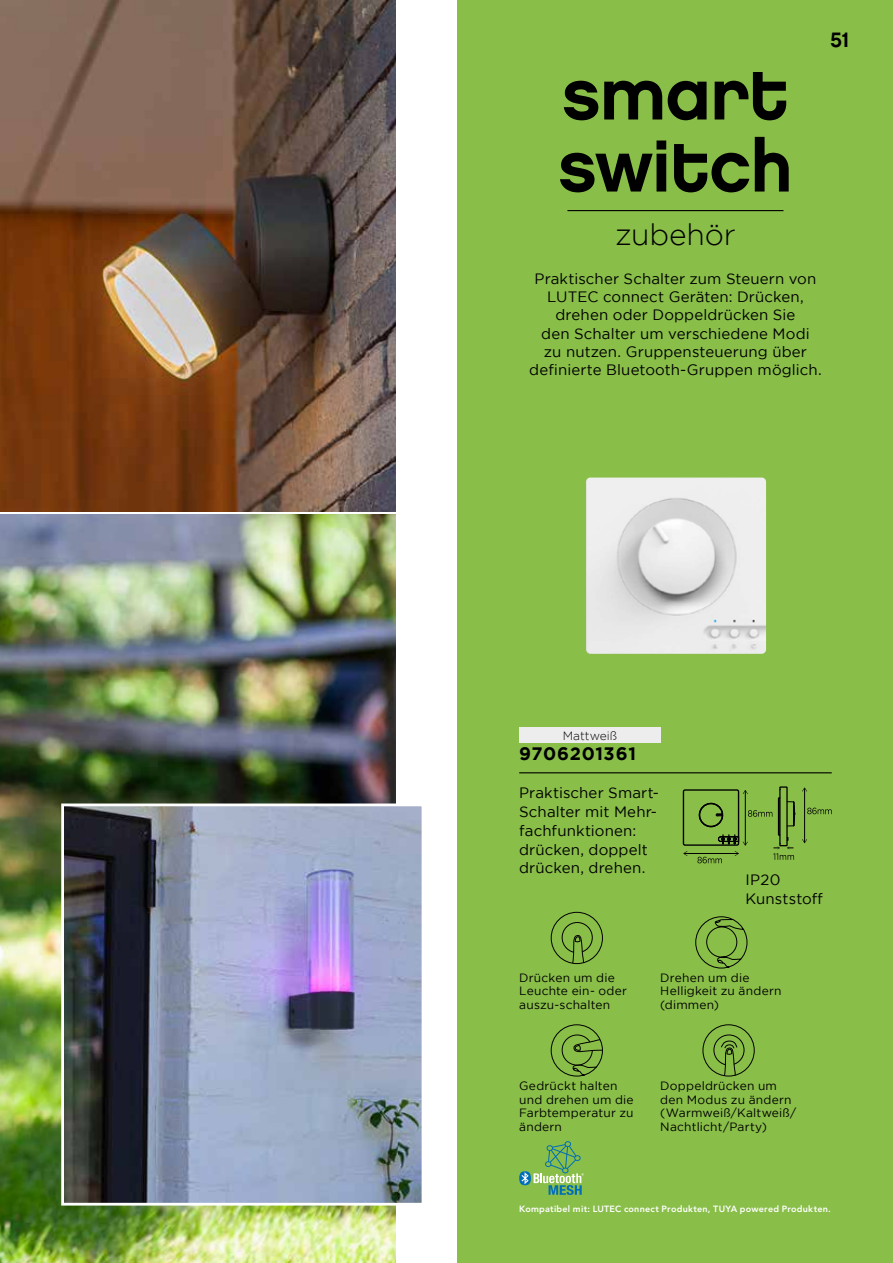
<style>
.page{position:relative;width:893px;height:1263px;background:#fff}
.page>*{position:absolute;margin:0;border:0;box-sizing:border-box;transform-origin:0 0}
.t1{font:73.5px/72px "Chalet New York Nineteen Eighty";letter-spacing:-.01em;color:#000}
.t2{font:300 30px "Gotham";letter-spacing:-.005em;color:#000}
.t3{font:21px "Chalet New York Nineteen Eighty";color:#000}
.t4{font:700 18px "Gotham";letter-spacing:.035em;color:#000}
.t5{font:15px/18px "Gotham";letter-spacing:.01em;color:#000}
.t6{font:12px/13.5px "Gotham";letter-spacing:.015em;color:#000}
.t7{font:300 12px "Gotham";color:#000}
.t8{font:800 9px "Avenir LT Std";letter-spacing:.03em;color:#fff}
</style>
<div class="page">
<div style="left:458px;top:0;width:435px;height:1263px;background:#89be49"></div>
<img style="left:0;top:0;width:395px;height:511px">
<img style="left:0;top:514px;width:395px;height:749px">
<hr style="left:519px;top:772px;width:313px;height:1px;background:#000">
<svg style="left:519px;top:1141px;width:65px;height:54px"></svg>
<img style="left:65px;top:807px;width:355px;height:394px">
<div style="left:61px;top:803px;width:363px;height:402px;border:3px solid #fff"></div>
<div style="left:519px;top:727px;width:142px;height:16px;background:#ededed"></div>
<hr style="left:567px;top:210px;width:216px;height:1px;background:#000">
<hr style="left:684px;top:853px;width:54px;height:1px;background:#000">
<hr style="left:804px;top:788px;width:1px;height:54px;background:#000">
<svg style="left:802px;top:787px;width:5px;height:5px"></svg>
<svg style="left:802px;top:839px;width:5px;height:4px"></svg>
<svg style="left:807px;top:808px;width:25px;height:6px"></svg>
<div style="left:683px;top:789px;width:56px;height:57px;border:1px solid #000;border-radius:2px"></div>
<svg style="left:697px;top:786px;width:99px;height:77px"></svg>
<img style="left:586px;top:477px;width:180px;height:177px">
<div style="left:562px;top:922px;width:31px;height:31px;border:1px solid #000;border-radius:50%"></div>
<svg style="left:572px;top:935px;width:12px;height:29px"></svg>
<div style="left:551px;top:912px;width:52px;height:52px;border:1px solid #000;border-radius:50%"></div>
<svg style="left:695px;top:916px;width:53px;height:53px"></svg>
<svg style="left:550px;top:1024px;width:53px;height:53px"></svg>
<svg style="left:702px;top:1024px;width:53px;height:53px"></svg>
<h1 class="t1" style="left:558px;top:58px;width:236px">smart switch</h1>
<h3 class="t3" style="left:830px;top:27px;width:21px">51</h3>
<h2 class="t2" style="left:615px;top:216px;width:122px">zubehör</h2>
<p class="t5" style="left:529px;top:270px;width:294px;text-align:center">Praktischer Schalter zum Steuern von LUTEC connect Geräten: Drücken, drehen oder Doppeldrücken Sie<br>den Schalter um verschiedene Modi<br>zu nutzen. Gruppensteuerung über definierte Bluetooth-Gruppen möglich.</p>
<p class="t7" style="left:563px;top:728px;width:56px">Mattweiß</p>
<p class="t4" style="left:519px;top:742px;width:118px">9706201361</p>
<p class="t5" style="left:519px;top:783px;width:141px;line-height:18.8px">Praktischer Smart-<br>Schalter mit Mehr&shy;fachfunktionen: drücken, doppelt drücken, drehen.</p>
<p class="t5" style="left:746px;top:870px;width:79px;line-height:18.8px">IP20<br>Kunststoff</p>
<p class="t6" style="left:519px;top:971px;width:109px">Drücken um die<br>Leuchte ein- oder auszu-schalten</p>
<p class="t6" style="left:660px;top:971px;width:123px">Drehen um die<br>Helligkeit zu ändern (dimmen)</p>
<p class="t6" style="left:519px;top:1079px;width:116px">Gedrückt halten und drehen um die<br>Farbtemperatur zu ändern</p>
<p class="t6" style="left:660px;top:1079px;width:137px">Doppeldrücken um den Modus zu ändern (Warmweiß/Kaltweiß/<br>Nachtlicht/Party)</p>
<p class="t8" style="left:519px;top:1204px;width:313px">Kompatibel mit: LUTEC connect Produkten, TUYA powered Produkten.</p>
</div>
